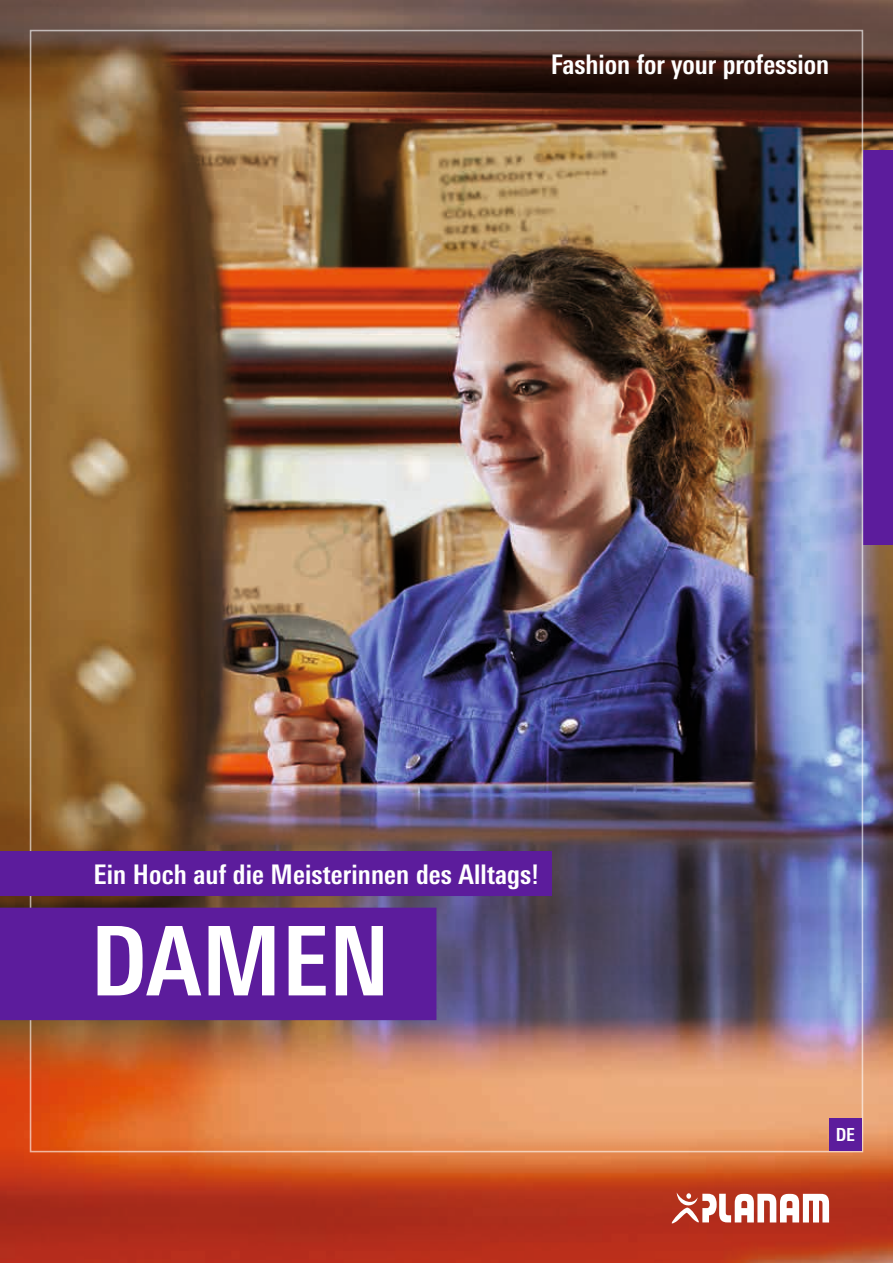
<style>
.page{position:relative;width:893px;height:1263px;background:#fff}
.page>*{position:absolute;margin:0;border:0;box-sizing:border-box;transform-origin:0 0}
.t1{font:700 condensed 96px "Univers Next Pro";color:#fff}
.t2{font:700 condensed 27px "Univers Next Pro";letter-spacing:.005em;color:#fff}
.t3{font:700 condensed 18px "Univers Next Pro";color:#fff}
</style>
<div class="page">
<img style="left:0;top:0;width:893px;height:1263px">
<div style="left:863px;top:150px;width:30px;height:395px;background:#5c1c9c"></div>
<div style="left:0;top:851px;width:552px;height:45px;background:#5c1c9c"></div>
<div style="left:0;top:908px;width:436px;height:112px;background:#5c1c9c"></div>
<svg style="left:672px;top:1192px;width:157px;height:32px"></svg>
<div style="left:829px;top:1118px;width:33px;height:32px;background:#5c1c9c"></div>
<p class="t2" style="left:551px;top:48px;width:280px">Fashion for your profession</p>
<p class="t2" style="left:94px;top:858px;width:447px">Ein Hoch auf die Meisterinnen des Alltags!</p>
<h1 class="t1" style="left:91px;top:904px;width:117px">Dame</h1>
<h1 class="t1" style="left:329px;top:904px;width:62px">n</h1>
<p class="t3" style="left:836px;top:1124px;width:21px">DE</p>
</div>
